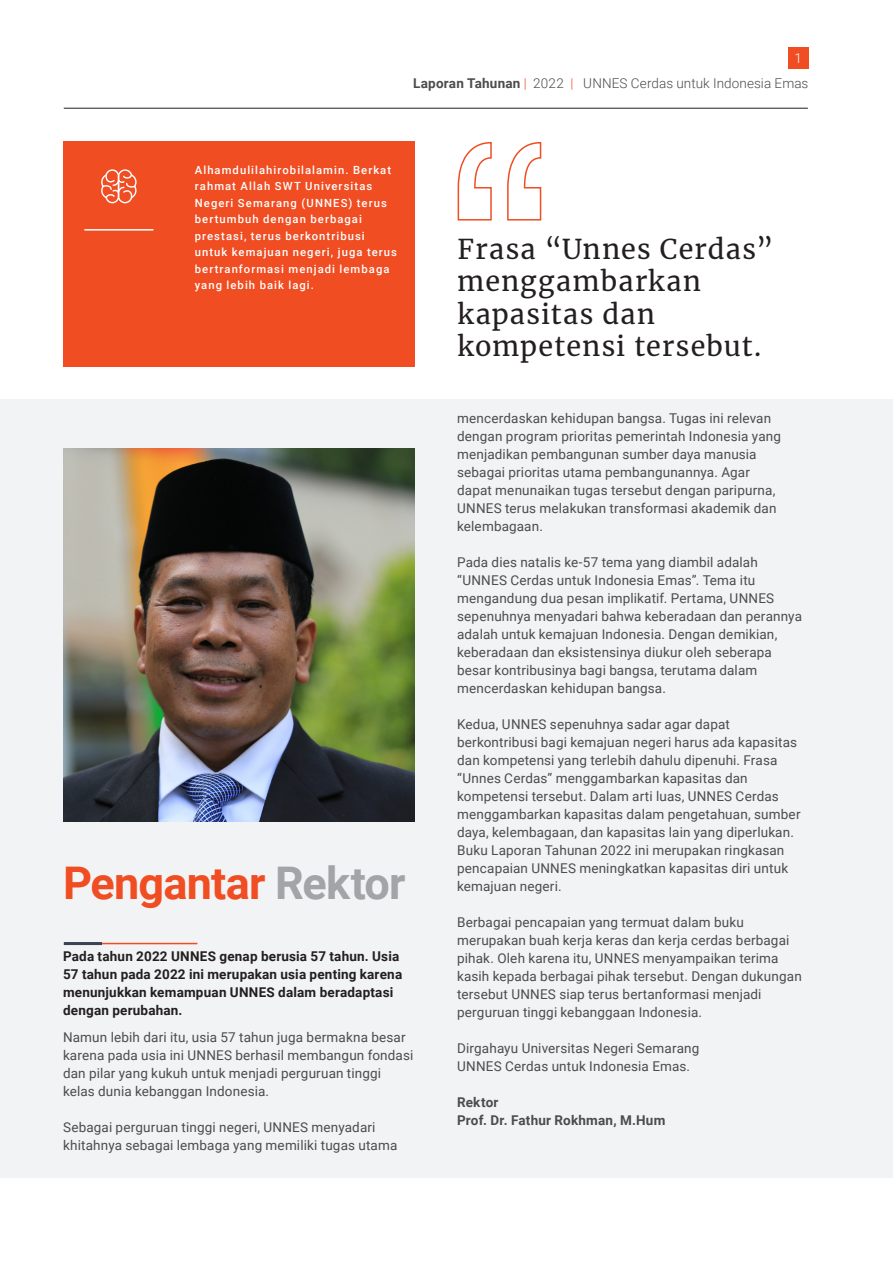
<style>
.page{position:relative;width:893px;height:1263px;background:#fff}
.page>*{position:absolute;margin:0;border:0;box-sizing:border-box;transform-origin:0 0}
.T5{font:700 45px "Roboto";letter-spacing:-.02em;color:#f04d22}
.t1{font:27px/32.4px "Merriweather";letter-spacing:.045em;color:#231f20}
.BC_justified{font:13.5px/18px "Roboto";letter-spacing:.01em;color:#4b4c4d}
.BC{font:700 13.5px/18px "Roboto";letter-spacing:.015em;color:#231f20}
.t2{font:300 13.5px/24.8px "Roboto";letter-spacing:.005em;color:#4b4c4d}
.BC_justified-2{font:700 13.5px "Roboto";letter-spacing:.015em;color:#4b4c4d}
.C__Header{font:500 11.25px/16.5px "Roboto";letter-spacing:.095em;color:#fff}
.s1{color:#fff}
.s2{font-weight:700}
.s3{color:#f04d22}
.s4{color:#a3a4a8}
</style>
<div class="page">
<div style="left:0;top:400px;width:893px;height:778px;background:#f2f3f4"></div>
<img style="left:64px;top:449px;width:350px;height:373px">
<div style="left:64px;top:142px;width:351px;height:225px;background:#f04d22"></div>
<hr style="left:84px;top:229px;width:69px;height:2px;background:#fff">
<svg style="left:101px;top:169px;width:36px;height:34px"></svg>
<hr style="left:102px;top:943px;width:95px;height:1px;background:#f04d22">
<hr style="left:64px;top:942px;width:38px;height:3px;background:#384454">
<svg style="left:457px;top:142px;width:85px;height:79px"></svg>
<div style="left:788px;top:48px;width:20px;height:21px;background:#f04d22"></div>
<hr style="left:64px;top:108px;width:744px;height:1px;background:#231f20">
<p class="t2" style="left:413px;top:46px;width:397px;text-indent:381px"><span class="s1">1<br></span><span class="s2">Laporan Tahunan</span> <span class="s3">|</span> 2022 <span class="s3">|</span> UNNES Cerdas untuk Indonesia Emas</p>
<p class="C__Header" style="left:195px;top:161px;width:204px">Alhamdulilahirobilalamin. Berkat rahmat Allah SWT Universitas<br>Negeri Semarang (UNNES) terus bertumbuh dengan berbagai prestasi, terus berkontribusi untuk kemajuan negeri, juga terus bertranformasi menjadi lembaga yang lebih baik lagi.</p>
<h1 class="t1" style="left:458px;top:232px;width:318px">Frasa “Unnes Cerdas” menggambarkan kapasitas dan kompetensi tersebut.</h1>
<p class="T5" style="left:63px;top:852px;width:344px">Pengantar <span class="s4">Rektor</span></p>
<p class="BC" style="left:63px;top:946px;width:341px">Pada tahun 2022 UNNES genap berusia 57 tahun. Usia 57 tahun pada 2022 ini merupakan usia penting karena menunjukkan kemampuan UNNES dalam beradaptasi dengan perubahan.</p>
<p class="BC_justified" style="left:63px;top:1027px;width:352px">Namun lebih dari itu, usia 57 tahun juga bermakna besar karena pada usia ini UNNES berhasil membangun fondasi dan pilar yang kukuh untuk menjadi perguruan tinggi kelas dunia kebanggan Indonesia.</p>
<p class="BC_justified" style="left:63px;top:1117px;width:336px">Sebagai perguruan tinggi negeri, UNNES menyadari khitahnya sebagai lembaga yang memiliki tugas utama</p>
<p class="BC_justified" style="left:457px;top:408px;width:325px">mencerdaskan kehidupan bangsa. Tugas ini relevan dengan program prioritas pemerintah Indonesia yang menjadikan pembangunan sumber daya manusia sebagai prioritas utama pembangunannya. Agar dapat menunaikan tugas tersebut dengan paripurna, UNNES terus melakukan transformasi akademik dan kelembagaan.</p>
<p class="BC_justified" style="left:457px;top:552px;width:346px">Pada dies natalis ke-57 tema yang diambil adalah “UNNES Cerdas untuk Indonesia Emas”. Tema itu mengandung dua pesan implikatif. Pertama, UNNES sepenuhnya menyadari bahwa keberadaan dan perannya adalah untuk kemajuan Indonesia. Dengan demikian, keberadaan dan eksistensinya diukur oleh seberapa besar kontribusinya bagi bangsa, terutama dalam mencerdaskan kehidupan bangsa.</p>
<p class="BC_justified" style="left:457px;top:714px;width:345px">Kedua, UNNES sepenuhnya sadar agar dapat berkontribusi bagi kemajuan negeri harus ada kapasitas dan kompetensi yang terlebih dahulu dipenuhi. Frasa “Unnes Cerdas” menggambarkan kapasitas dan kompetensi tersebut. Dalam arti luas, UNNES Cerdas menggambarkan kapasitas dalam pengetahuan, sumber daya, kelembagaan, dan kapasitas lain yang diperlukan.</p>
<p class="BC_justified" style="left:457px;top:840px;width:333px">Buku Laporan Tahunan 2022 ini merupakan ringkasan pencapaian UNNES meningkatkan kapasitas diri untuk kemajuan negeri.</p>
<p class="BC_justified" style="left:457px;top:912px;width:346px">Berbagai pencapaian yang termuat dalam buku merupakan buah kerja keras dan kerja cerdas berbagai pihak. Oleh karena itu, UNNES menyampaikan terima kasih kepada berbagai pihak tersebut. Dengan dukungan tersebut UNNES siap terus bertanformasi menjadi perguruan tinggi kebanggaan Indonesia.</p>
<p class="BC_justified" style="left:457px;top:1038px;width:244px">Dirgahayu Universitas Negeri Semarang</p>
<p class="BC_justified" style="left:457px;top:1056px;width:235px">UNNES Cerdas untuk Indonesia Emas.</p>
<p class="BC_justified-2" style="left:457px;top:1092px;width:43px">Rektor</p>
<p class="BC_justified-2" style="left:457px;top:1110px;width:210px">Prof. Dr. Fathur Rokhman, M.Hum</p>
</div>
